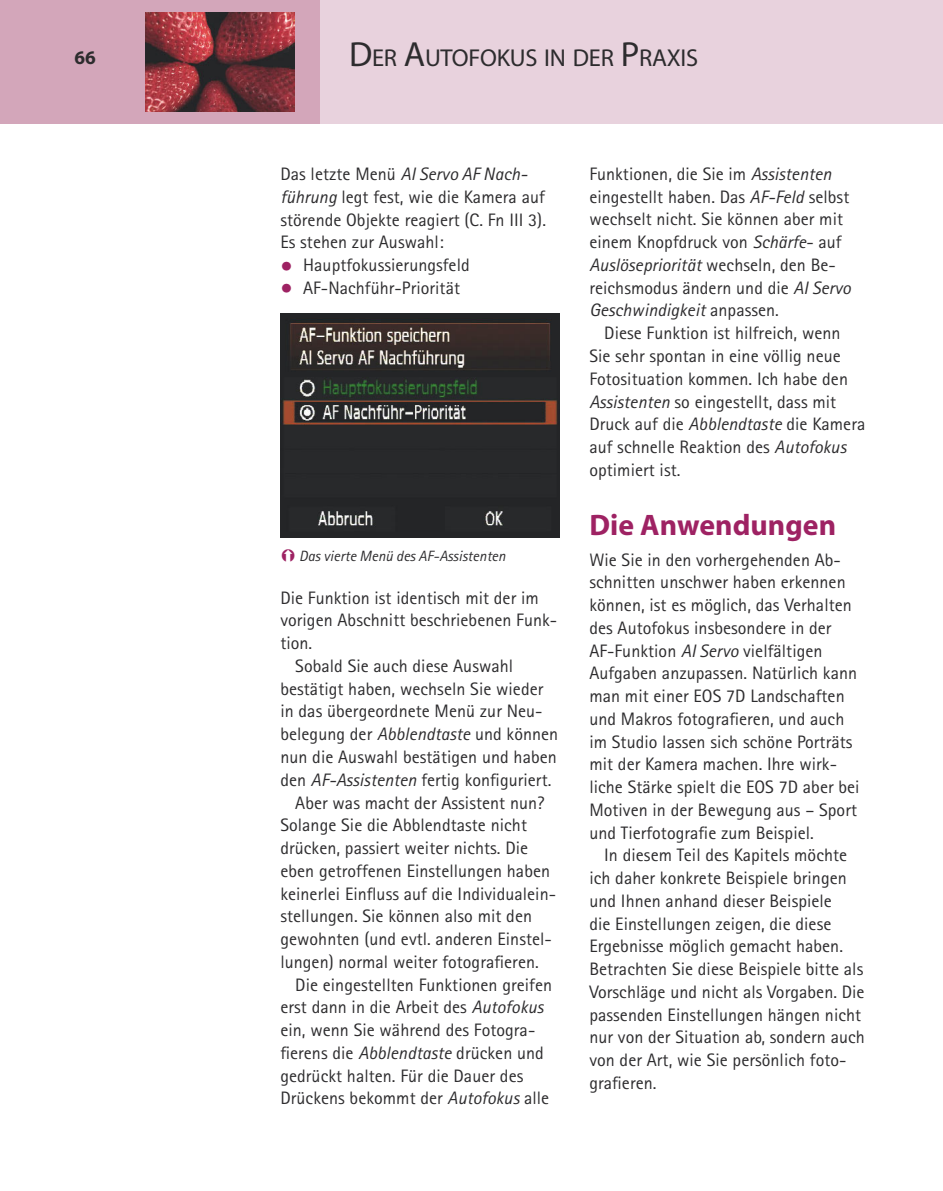
<style>
.page{position:relative;width:943px;height:1191px;background:#fff}
.page>*{position:absolute;margin:0;border:0;box-sizing:border-box;transform-origin:0 0}
.t1{font:700 29.75px "Myriad";color:#9e2263}
.t2{font:24.5px "Myriad";letter-spacing:-.01em;color:#2d2c2e}
.t3{font:700 19.25px "Myriad";color:#2d2c2e}
.t4{font:18.03px/22.8px "Rotis Sans Serif";letter-spacing:.005em;color:#2d2c2e}
.t5{font:italic 14.88px "Rotis Sans Serif";color:#2d2c2e}
.s1{font-size:35px}
.s2{font-style:italic}
.s3{font-size:24.5px;color:#9e2263}
</style>
<div class="page">
<div style="left:319px;top:0;width:347px;height:124px;background:#e8d2dd"></div>
<div style="left:666px;top:0;width:277px;height:124px;background:#e8d2dd"></div>
<div style="left:0;top:0;width:319px;height:124px;background:#d3a6ba"></div>
<img style="left:145px;top:12px;width:149px;height:99px">
<img style="left:280px;top:314px;width:279px;height:223px">
<p class="t3" style="left:74px;top:48px;width:23px">66</p>
<h2 class="t2" style="left:349px;top:45px;width:351px"><span class="s1">D</span>ER <span class="s1">A</span>UTOFOKUS IN DER <span class="s1">P</span>RAXIS</h2>
<p class="t4" style="left:280px;top:162px;width:267px">Das letzte Menü <span class="s2">AI Servo AF Nach&shy;führung</span> legt fest, wie die Kamera auf störende Objekte reagiert (C. Fn III 3).<br>Es stehen zur Auswahl:</p>
<p class="t4" style="left:280px;top:253px;width:191px"><span class="s3">•</span> Hauptfokussierungsfeld</p>
<p class="t4" style="left:280px;top:276px;width:181px"><span class="s3">•</span> AF-Nachführ-Priorität</p>
<p class="t5" style="left:299px;top:547px;width:208px">Das vierte Menü des AF-Assistenten</p>
<p class="t4" style="left:280px;top:586px;width:260px">Die Funktion ist identisch mit der im</p>
<p class="t4" style="left:280px;top:609px;width:278px">vorigen Abschnitt beschriebenen Funk-</p>
<p class="t4" style="left:280px;top:631px;width:33px">tion.</p>
<p class="t4" style="left:295px;top:654px;width:219px">Sobald Sie auch diese Auswahl</p>
<p class="t4" style="left:280px;top:677px;width:264px">bestätigt haben, wechseln Sie wieder</p>
<p class="t4" style="left:280px;top:700px;width:262px">in das übergeordnete Menü zur Neu-</p>
<p class="t4" style="left:280px;top:722px;width:279px">belegung der <span class="s2">Abblendtaste</span> und können</p>
<p class="t4" style="left:280px;top:745px;width:278px">nun die Auswahl bestätigen und haben</p>
<p class="t4" style="left:280px;top:768px;width:272px">den <span class="s2">AF-Assistenten</span> fertig konfiguriert.</p>
<p class="t4" style="left:295px;top:791px;width:251px">Aber was macht der Assistent nun?</p>
<p class="t4" style="left:280px;top:813px;width:248px">Solange Sie die Abblendtaste nicht</p>
<p class="t4" style="left:280px;top:836px;width:249px">drücken, passiert weiter nichts. Die</p>
<p class="t4" style="left:280px;top:859px;width:271px">eben getroffenen Einstellungen haben</p>
<p class="t4" style="left:280px;top:882px;width:277px">keinerlei Einfluss auf die Individualein-</p>
<p class="t4" style="left:280px;top:904px;width:253px">stellungen. Sie können also mit den</p>
<p class="t4" style="left:280px;top:927px;width:273px">gewohnten (und evtl. anderen Einstel-</p>
<p class="t4" style="left:280px;top:950px;width:260px">lungen) normal weiter fotografieren.</p>
<p class="t4" style="left:295px;top:973px;width:258px">Die eingestellten Funktionen greifen</p>
<p class="t4" style="left:280px;top:995px;width:264px">erst dann in die Arbeit des <span class="s2">Autofokus</span></p>
<p class="t4" style="left:280px;top:1018px;width:256px">ein, wenn Sie während des Fotogra-</p>
<p class="t4" style="left:280px;top:1041px;width:265px">fierens die <span class="s2">Abblendtaste</span> drücken und</p>
<p class="t4" style="left:280px;top:1064px;width:244px">gedrückt halten. Für die Dauer des</p>
<p class="t4" style="left:280px;top:1086px;width:270px">Drückens bekommt der <span class="s2">Autofokus</span> alle</p>
<p class="t4" style="left:589px;top:162px;width:263px">Funktionen, die Sie im <span class="s2">Assistenten </span>eingestellt haben. Das <span class="s2">AF-Feld</span> selbst wechselt nicht. Sie können aber mit einem Knopfdruck von <span class="s2">Schärfe</span>- auf <span class="s2">Auslösepriorität</span> wechseln, den Be&shy;reichsmodus ändern und die <span class="s2">AI Servo Geschwindigkeit</span> anpassen.</p>
<p class="t4" style="left:589px;top:322px;width:277px;text-indent:15px">Diese Funktion ist hilfreich, wenn Sie sehr spontan in eine völlig neue Fotosituation kommen. Ich habe den <span class="s2">Assistenten</span> so eingestellt, dass mit Druck auf die <span class="s2">Abblendtaste</span> die Kamera auf schnelle Reaktion des <span class="s2">Autofokus </span>optimiert ist.</p>
<h1 class="t1" style="left:589px;top:510px;width:248px">Die Anwendungen</h1>
<p class="t4" style="left:589px;top:548px;width:272px">Wie Sie in den vorhergehenden Ab&shy;schnitten unschwer haben erkennen können, ist es möglich, das Verhalten des Autofokus insbesondere in der AF-Funktion <span class="s2">AI Servo</span> vielfältigen Aufgaben anzupassen. Natürlich kann man mit einer EOS 7D Landschaften und Makros fotografieren, und auch im Studio lassen sich schöne Porträts mit der Kamera machen. Ihre wirk&shy;liche Stärke spielt die EOS 7D aber bei Motiven in der Bewegung aus – Sport und Tierfotografie zum Beispiel.</p>
<p class="t4" style="left:589px;top:843px;width:277px;text-indent:15px">In diesem Teil des Kapitels möchte ich daher konkrete Beispiele bringen und Ihnen anhand dieser Beispiele<br>die Einstellungen zeigen, die diese Ergebnisse möglich gemacht haben.<br>Betrachten Sie diese Beispiele bitte als Vorschläge und nicht als Vorgaben. Die passenden Einstellungen hängen nicht nur von der Situation ab, sondern auch von der Art, wie Sie persönlich foto&shy;grafieren.</p>
</div>
